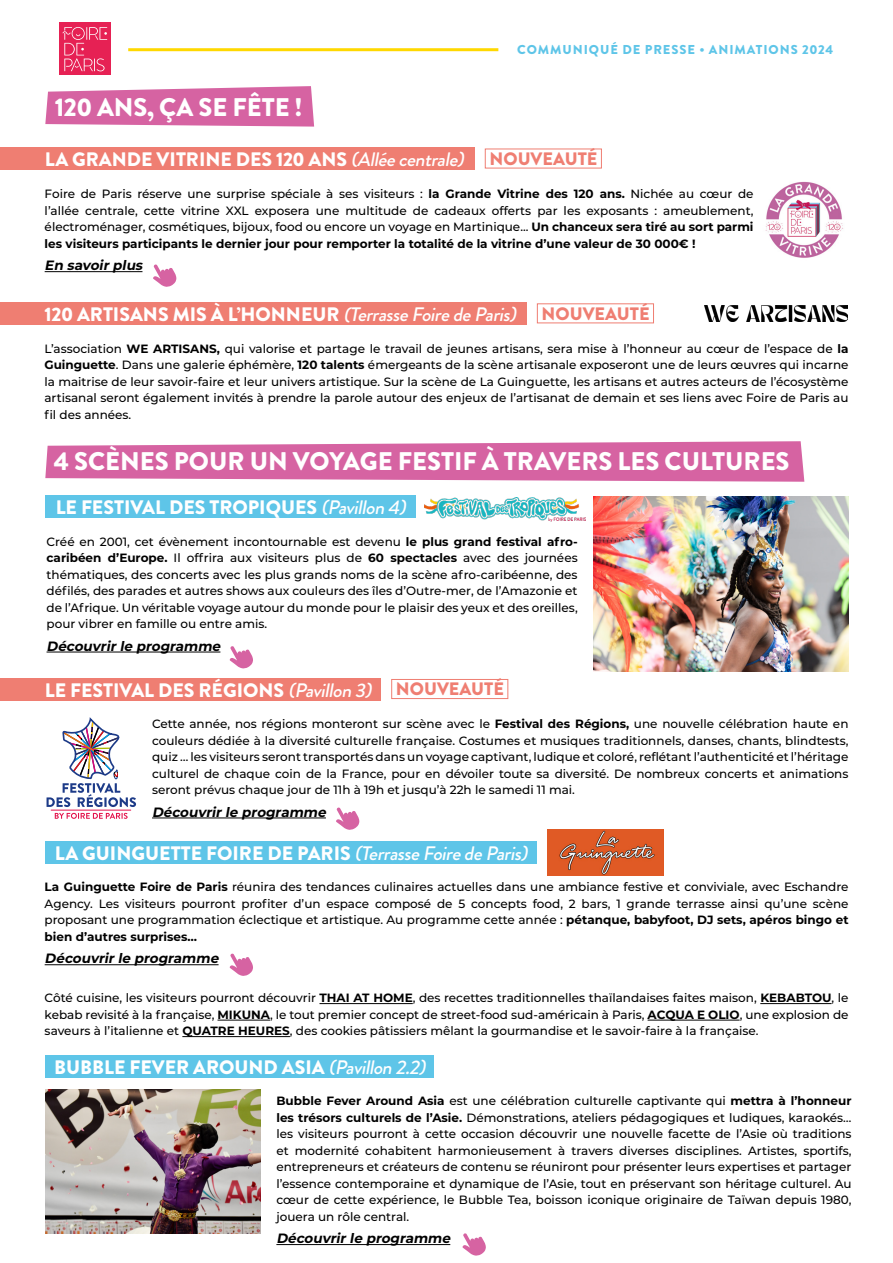
<style>
.page{position:relative;width:893px;height:1263px;background:#fff}
.page>*{position:absolute;margin:0;border:0;box-sizing:border-box;transform-origin:0 0}
.t1{font:900 25.5px "Brandon Grotesque";color:#fff}
.t2{font:900 19.5px "Brandon Grotesque";color:#fff}
.t3{font:900 18px "Brandon Grotesque";color:#ef7e72}
.t4{font:italic 700 13.5px "Montserrat";color:#000}
.t5{font:900 12.9px "Brandon Grotesque";letter-spacing:.07em;color:#5ec5e8}
.t6{font:500 12px/16.5px "Montserrat";color:#000;text-align:justify}
.s1{font-weight:500;font-style:italic}
.s2{font-weight:700}
</style>
<div class="page">
<svg style="left:45px;top:86px;width:269px;height:41px;background:#da75ad"></svg>
<svg style="left:45px;top:441px;width:759px;height:41px;background:#da74ac"></svg>
<div style="left:60px;top:23px;width:51px;height:52px;background:#e62154"></div>
<svg style="left:63px;top:27px;width:44px;height:44px"></svg>
<hr style="left:128px;top:48px;width:370px;height:3px;background:#ffd800">
<div style="left:0;top:147px;width:474px;height:23px;background:#ef7e72"></div>
<div style="left:0;top:677px;width:381px;height:23px;background:#ef7e72"></div>
<div style="left:45px;top:495px;width:371px;height:23px;background:#5ec5e8"></div>
<div style="left:45px;top:841px;width:492px;height:23px;background:#5ec5e8"></div>
<div style="left:45px;top:1055px;width:389px;height:22px;background:#5ec5e8"></div>
<div style="left:0;top:302px;width:526px;height:23px;background:#ef7e72"></div>
<img style="left:765px;top:181px;width:78px;height:77px">
<img style="left:705px;top:306px;width:143px;height:15px">
<hr style="left:45px;top:271px;width:97px;height:1px;background:#000">
<hr style="left:152px;top:818px;width:174px;height:1px;background:#000">
<hr style="left:47px;top:652px;width:173px;height:1px;background:#000">
<hr style="left:45px;top:964px;width:174px;height:1px;background:#000">
<hr style="left:319px;top:1003px;width:94px;height:1px;background:#000">
<hr style="left:760px;top:1003px;width:71px;height:1px;background:#000">
<hr style="left:217px;top:1020px;width:53px;height:1px;background:#000">
<hr style="left:648px;top:1020px;width:92px;height:1px;background:#000">
<hr style="left:182px;top:1036px;width:108px;height:1px;background:#000">
<hr style="left:276px;top:1244px;width:174px;height:1px;background:#000">
<svg style="left:153px;top:264px;width:23px;height:23px"></svg>
<svg style="left:230px;top:646px;width:23px;height:23px"></svg>
<svg style="left:230px;top:953px;width:23px;height:23px"></svg>
<svg style="left:462px;top:1233px;width:24px;height:23px"></svg>
<svg style="left:336px;top:807px;width:23px;height:23px"></svg>
<img style="left:424px;top:497px;width:161px;height:25px">
<svg style="left:55px;top:813px;width:73px;height:6px"></svg>
<svg style="left:47px;top:717px;width:89px;height:90px"></svg>
<hr style="left:51px;top:810px;width:80px;height:1px;background:#e3114b">
<img style="left:548px;top:829px;width:115px;height:46px">
<img style="left:45px;top:1090px;width:215px;height:143px">
<div style="left:485px;top:148px;width:117px;height:21px;background:#fff;border:1px solid #ef7e72"></div>
<div style="left:537px;top:303px;width:117px;height:20px;background:#fff;border:1px solid #ef7e72"></div>
<div style="left:391px;top:679px;width:117px;height:20px;background:#fff;border:1px solid #ef7e72"></div>
<img style="left:594px;top:496px;width:254px;height:176px">
<h1 class="t1" style="left:55px;top:89px;width:249px">120 ANS, ÇA SE FÊTE !</h1>
<h2 class="t2" style="left:45px;top:145px;width:425px">LA GRANDE VITRINE DES 120 ANS <span class="s1">(Alléecentrale)</span></h2>
<p class="t5" style="left:517px;top:41px;width:318px">COMMUNIQUÉ DE PRESSE • ANIMATIONS 2024</p>
<h3 class="t3" style="left:490px;top:146px;width:109px">NOUVEAUTÉ</h3>
<p class="t6" style="left:45px;top:185px;width:710px">Foire de Paris réserve une surprise spéciale à ses visiteurs : <span class="s2">la Grande Vitrine des 120 ans.</span> Nichée au cœur de l’allée centrale, cette vitrine XXL exposera une multitude de cadeaux offerts par les exposants : ameublement, électroménager, cosmétiques, bijoux, food ou encore un voyage en Martinique... <span class="s2">Un chanceux sera tiré au sort parmi les visiteurs participants le dernier jour pour remporter la totalité de la vitrine d’une valeur de 30 000€ !</span></p>
<p class="t4" style="left:45px;top:256px;width:103px">En savoirplus</p>
<h2 class="t2" style="left:45px;top:301px;width:478px">120 ARTISANS MIS À L’HONNEUR <span class="s1">(TerrasseFoiredeParis)</span></h2>
<h3 class="t3" style="left:542px;top:301px;width:109px">NOUVEAUTÉ</h3>
<p class="t6" style="left:44px;top:340px;width:806px">L’association <span class="s2">WE ARTISANS,</span> qui valorise et partage le travail de jeunes artisans, sera mise à l’honneur au cœur de l’espace de <span class="s2">la Guinguette</span>. Dans une galerie éphémère, <span class="s2">120 talents</span> émergeants de la scène artisanale exposeront une de leurs œuvres qui incarne la maitrise de leur savoir-faire et leur univers artistique. Sur la scène de La Guinguette, les artisans et autres acteurs de l’écosystème artisanal seront également invités à prendre la parole autour des enjeux de l’artisanat de demain et ses liens avec Foire de Paris au fil des années.</p>
<h1 class="t1" style="left:54px;top:443px;width:737px">4 SCÈNES POUR UN VOYAGE FESTIF À TRAVERS LES CULTURES</h1>
<h2 class="t2" style="left:56px;top:493px;width:356px">LE FESTIVAL DES TROPIQUES <span class="s1">(Pavillon4)</span></h2>
<p class="t6" style="left:47px;top:533px;width:533px">Créé en 2001, cet évènement incontournable est devenu <span class="s2">le plus grand festival afro&shy;caribéen d’Europe.</span> Il offrira aux visiteurs plus de <span class="s2">60 spectacles</span> avec des journées thématiques, des concerts avec les plus grands noms de la scène afro-caribéenne, des défilés, des parades et autres shows aux couleurs des îles d’Outre-mer, de l’Amazonie et de l’Afrique. Un véritable voyage autour du monde pour le plaisir des yeux et des oreilles, pour vibrer en famille ou entre amis.</p>
<p class="t4" style="left:47px;top:636px;width:179px">Découvrirle programme</p>
<h2 class="t2" style="left:45px;top:676px;width:333px">LE FESTIVAL DES RÉGIONS <span class="s1">(Pavillon3)</span></h2>
<h3 class="t3" style="left:396px;top:676px;width:109px">NOUVEAUTÉ</h3>
<p class="t6" style="left:152px;top:715px;width:698px">Cette année, nos régions monteront sur scène avec le <span class="s2">Festival des Régions,</span> une nouvelle célébration haute en couleurs dédiée à la diversité culturelle française. Costumes et musiques traditionnels, danses, chants, blindtests, quiz … les visiteurs seront transportés dans un voyage captivant, ludique et coloré, reflétant l’authenticité et l’héritage culturel de chaque coin de la France, pour en dévoiler toute sa diversité. De nombreux concerts et animations seront prévus chaque jour de 11h à 19h et jusqu’à 22h le samedi 11 mai.</p>
<p class="t4" style="left:152px;top:802px;width:179px">Découvrirle programme</p>
<h2 class="t2" style="left:55px;top:839px;width:479px">LA GUINGUETTE FOIRE DE PARIS <span class="s1">(TerrasseFoiredeParis)</span></h2>
<p class="t6" style="left:45px;top:878px;width:805px"><span class="s2">La Guinguette Foire de Paris</span> réunira des tendances culinaires actuelles dans une ambiance festive et conviviale, avec Eschandre Agency. Les visiteurs pourront profiter d’un espace composé de 5 concepts food, 2 bars, 1 grande terrasse ainsi qu’une scène proposant une programmation éclectique et artistique. Au programme cette année : <span class="s2">pétanque, babyfoot, DJ sets, apéros bingo et bien d’autres surprises…</span></p>
<p class="t4" style="left:45px;top:949px;width:179px">Découvrirle programme</p>
<p class="t6" style="left:45px;top:989px;width:805px">Côté cuisine, les visiteurs pourront découvrir <span class="s2">THAI AT HOME</span>, des recettes traditionnelles thaïlandaises faites maison, <span class="s2">KEBABTOU</span>, le kebab revisité à la française, <span class="s2">MIKUNA</span>, le tout premier concept de street-food sud-américain à Paris, <span class="s2">ACQUA E OLIO</span>, une explosion de saveurs à l’italienne et <span class="s2">QUATRE HEURES</span>, des cookies pâtissiers mêlant la gourmandise et le savoir-faire à la française.</p>
<h2 class="t2" style="left:54px;top:1053px;width:378px">BUBBLE FEVER AROUND ASIA <span class="s1">(Pavillon2.2)</span></h2>
<p class="t6" style="left:276px;top:1092px;width:577px"><span class="s2">Bubble Fever Around Asia</span> est une célébration culturelle captivante qui <span class="s2">mettra à l’honneur les trésors culturels de l’Asie.</span> Démonstrations, ateliers pédagogiques et ludiques, karaokés… les visiteurs pourront à cette occasion découvrir une nouvelle facette de l’Asie où traditions et modernité cohabitent harmonieusement à travers diverses disciplines. Artistes, sportifs, entrepreneurs et créateurs de contenu se réuniront pour présenter leurs expertises et partager l’essence contemporaine et dynamique de l’Asie, tout en préservant son héritage culturel. Au cœur de cette expérience, le Bubble Tea, boisson iconique originaire de Taïwan depuis 1980, jouera un rôle central.</p>
<p class="t4" style="left:276px;top:1229px;width:179px">Découvrirle programme</p>
</div>
